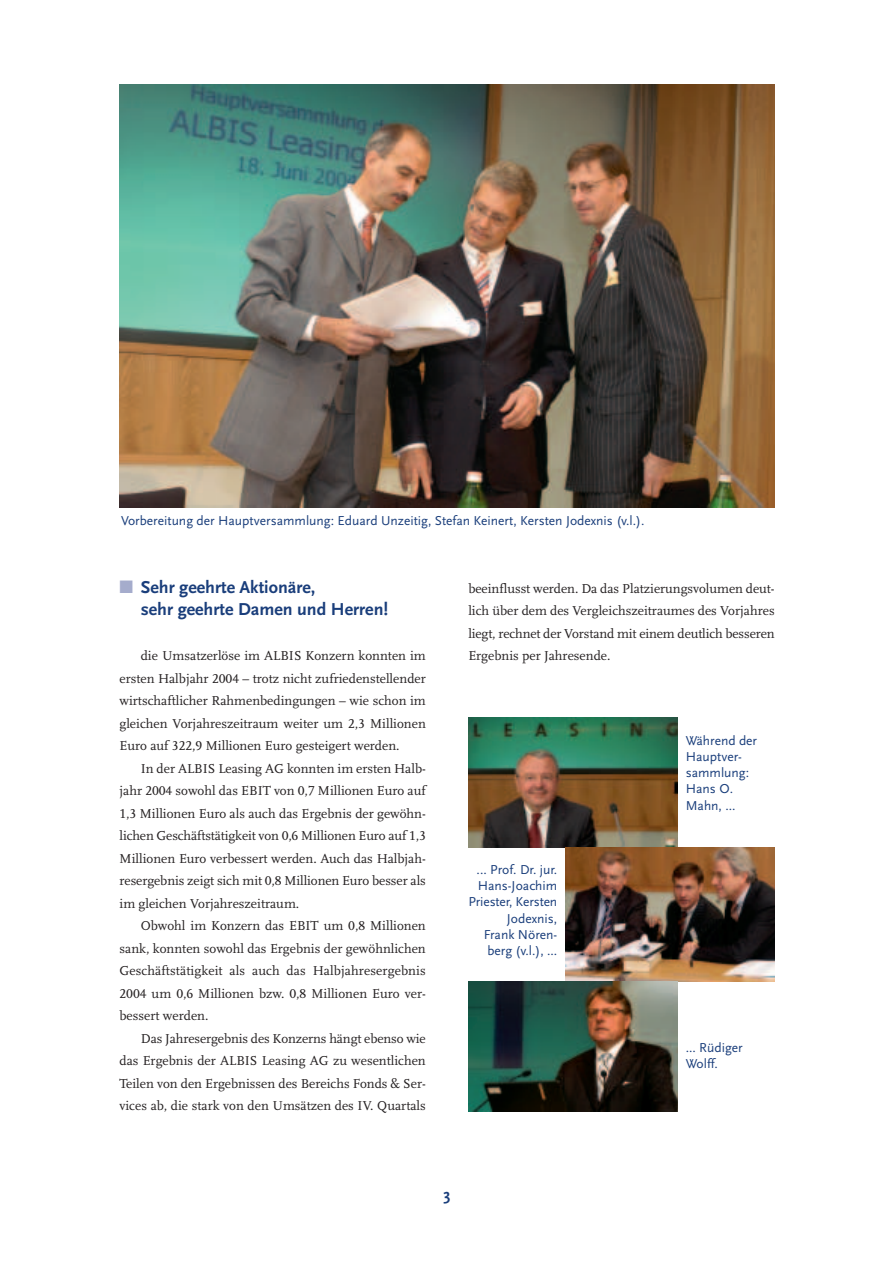
<style>
.page{position:relative;width:893px;height:1262px;background:#fff}
.page>*{position:absolute;margin:0;border:0;box-sizing:border-box;transform-origin:0 0}
.t1{font:700 18px/22.5px "Scala Sans";color:#1a3e7b}
.t2{font:700 16.5px "Scala Sans";color:#1a3e7b}
.t3{font:13.5px/22.5px "Scala LF";color:#231f20;text-align:justify}
.t4{font:13.5px/16.2px "Scala Sans";color:#1a3e7b}
.s1{color:#a5accc}
</style>
<div class="page">
<img style="left:119px;top:85px;width:655px;height:422px">
<img style="left:468px;top:717px;width:210px;height:130px">
<img style="left:565px;top:847px;width:209px;height:134px">
<img style="left:468px;top:981px;width:210px;height:130px">
<p class="t4" style="left:121px;top:513px;width:525px">Vorbereitung der Hauptversammlung: Eduard Unzeitig, Stefan Keinert, Kersten Jodexnis (v.l.).</p>
<h1 class="t1" style="left:141px;top:577px;width:249px;text-indent:-21px"><span class="s1">■</span> Sehr geehrte Aktionäre,<br>sehr geehrte Damen und Herren!</h1>
<p class="t3" style="left:119px;top:645px;width:308px;text-indent:21px">die Umsatzerlöse im ALBIS Konzern konnten im ersten Halbjahr 2004 – trotz nicht zufriedenstellender wirtschaftlicher Rahmenbedingungen – wie schon im gleichen Vorjahreszeitraum weiter um 2,3 Millionen Euro auf 322,9 Millionen Euro gesteigert werden.</p>
<p class="t3" style="left:119px;top:758px;width:308px;text-indent:21px">In der ALBIS Leasing AG konnten im ersten Halb&shy;jahr 2004 sowohl das EBIT von 0,7 Millionen Euro auf 1,3 Millionen Euro als auch das Ergebnis der gewöhn&shy;lichen Geschäftstätigkeit von 0,6 Millionen Euro auf 1,3<br>Millionen Euro verbessert werden. Auch das Halbjah&shy;resergebnis zeigt sich mit 0,8 Millionen Euro besser als im gleichen Vorjahreszeitraum.</p>
<p class="t3" style="left:119px;top:915px;width:308px;text-indent:21px">Obwohl im Konzern das EBIT um 0,8 Millionen sank, konnten sowohl das Ergebnis der gewöhnlichen Geschäftstätigkeit als auch das Halbjahresergebnis 2004 um 0,6 Millionen bzw. 0,8 Millionen Euro ver&shy;bessert werden.</p>
<p class="t3" style="left:119px;top:1028px;width:308px;text-indent:21px">Das Jahresergebnis des Konzerns hängt ebenso wie das Ergebnis der ALBIS Leasing AG zu wesentlichen Teilen von den Ergebnissen des Bereichs Fonds &amp; Ser&shy;vices ab, die stark von den Umsätzen des IV. Quartals</p>
<p class="t3" style="left:468px;top:578px;width:308px">beeinflusst werden. Da das Platzierungsvolumen deut&shy;lich über dem des Vergleichszeitraumes des Vorjahres liegt, rechnet der Vorstand mit einem deutlich besseren Ergebnis per Jahresende.</p>
<p class="t4" style="left:468px;top:862px;width:90px;text-align:right">... Prof. Dr. jur.<br>Hans-Joachim<br>Priester, Kersten<br>Jodexnis,<br>Frank Nören&shy;berg (v.l.), ...</p>
<p class="t4" style="left:685px;top:733px;width:73px">Während der<br>Hauptver&shy;sammlung:<br>Hans O.<br>Mahn, ...</p>
<p class="t4" style="left:685px;top:1040px;width:59px">... Rüdiger<br>Wolff.</p>
<p class="t2" style="left:443px;top:1188px;width:9px">3</p>
</div>
